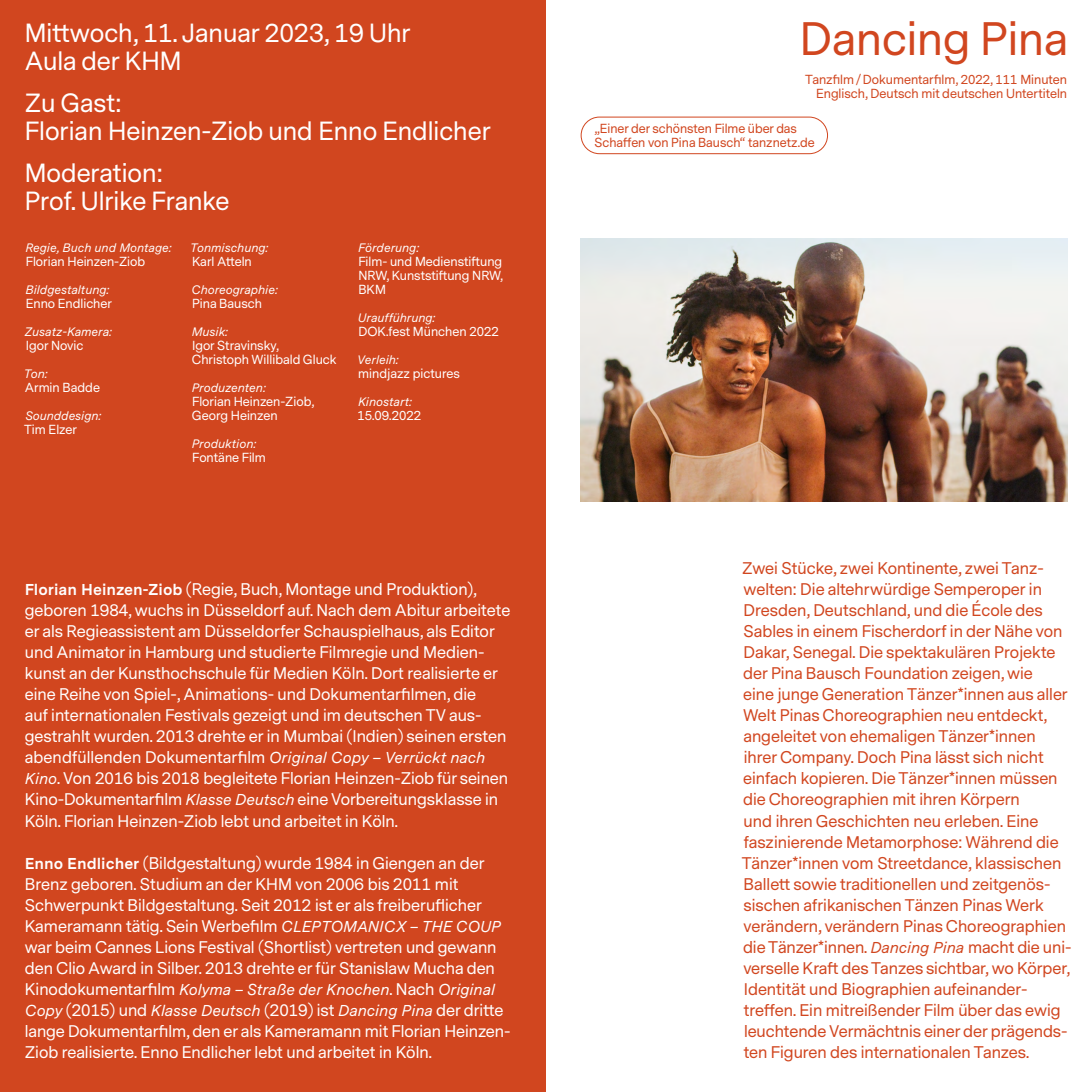
<style>
.page{position:relative;width:1092px;height:1092px;background:#fff}
.page>*{position:absolute;margin:0;border:0;box-sizing:border-box;transform-origin:0 0}
.Title_Movie_Gr{font:43.75px "Messina Sans";color:#d1461f}
.Messina_14_14{font:24.5px "Messina Sans";color:#fff}
.Messina_9_12{font:15.75px/21px "Messina Sans";color:#fff}
.Messina_9_12_GR{font:15.75px/21px "Messina Sans";color:#d1461f}
.Messina_7_8{font:12.25px/14px "Messina Sans";color:#fff}
.Messina_7_8_Italic{font:italic 12.25px "Messina Sans";color:#fff}
.Subtitles_Languages{font:12.25px "Messina Sans";color:#d1461f}
.Messina_7_8_GR{font:12.25px/14px "Messina Sans";color:#d1461f}
.s1{font-weight:700}
.s2{font-style:italic}
</style>
<div class="page">
<div style="left:0;top:0;width:546px;height:1091px;background:#d1461f"></div>
<div style="left:580px;top:117px;width:247px;height:37px;border:1px solid #d1461f;border-radius:18px"></div>
<img style="left:580px;top:238px;width:487px;height:263px">
<p class="Messina_14_14" style="left:25px;top:17px;width:387px">Mittwoch, 11. Januar 2023, 19 Uhr</p>
<p class="Messina_14_14" style="left:25px;top:45px;width:158px">Aula der KHM</p>
<p class="Messina_14_14" style="left:25px;top:87px;width:98px">Zu Gast:</p>
<p class="Messina_14_14" style="left:25px;top:115px;width:467px">Florian Heinzen-Ziob und Enno Endlicher</p>
<p class="Messina_14_14" style="left:25px;top:157px;width:139px">Moderation:</p>
<p class="Messina_14_14" style="left:25px;top:185px;width:206px">Prof. Ulrike Franke</p>
<p class="Messina_7_8_Italic" style="left:25px;top:239px;width:148px">Regie, Buch und Montage:</p>
<p class="Messina_7_8" style="left:26px;top:255px;width:121px">Florian Heinzen-Ziob</p>
<p class="Messina_7_8_Italic" style="left:25px;top:281px;width:85px">Bildgestaltung:</p>
<p class="Messina_7_8" style="left:26px;top:297px;width:88px">Enno Endlicher</p>
<p class="Messina_7_8_Italic" style="left:24px;top:323px;width:89px">Zusatz-Kamera:</p>
<p class="Messina_7_8" style="left:26px;top:339px;width:59px">Igor Novic</p>
<p class="Messina_7_8_Italic" style="left:24px;top:365px;width:25px">Ton:</p>
<p class="Messina_7_8" style="left:25px;top:381px;width:77px">Armin Badde</p>
<p class="Messina_7_8_Italic" style="left:25px;top:407px;width:78px">Sounddesign:</p>
<p class="Messina_7_8" style="left:24px;top:423px;width:54px">Tim Elzer</p>
<p class="Messina_7_8_Italic" style="left:190px;top:239px;width:80px">Tonmischung:</p>
<p class="Messina_7_8" style="left:192px;top:255px;width:61px">Karl Atteln</p>
<p class="Messina_7_8_Italic" style="left:191px;top:281px;width:88px">Choreographie:</p>
<p class="Messina_7_8" style="left:192px;top:297px;width:71px">Pina Bausch</p>
<p class="Messina_7_8_Italic" style="left:192px;top:323px;width:38px">Musik:</p>
<p class="Messina_7_8" style="left:192px;top:339px;width:146px">Igor Stravinsky,<br>Christoph Willibald Gluck</p>
<p class="Messina_7_8_Italic" style="left:192px;top:379px;width:76px">Produzenten:</p>
<p class="Messina_7_8" style="left:192px;top:395px;width:124px">Florian Heinzen-Ziob,<br>Georg Heinzen</p>
<p class="Messina_7_8_Italic" style="left:192px;top:435px;width:66px">Produktion:</p>
<p class="Messina_7_8" style="left:192px;top:451px;width:75px">Fontäne Film</p>
<p class="Messina_7_8_Italic" style="left:358px;top:239px;width:63px">Förderung:</p>
<p class="Messina_7_8" style="left:358px;top:255px;width:146px;text-align:justify">Film- und Medienstiftung NRW, Kunststiftung NRW, BKM</p>
<p class="Messina_7_8_Italic" style="left:358px;top:309px;width:79px">Uraufführung:</p>
<p class="Messina_7_8" style="left:358px;top:325px;width:142px">DOK.fest München 2022</p>
<p class="Messina_7_8_Italic" style="left:357px;top:351px;width:43px">Verleih:</p>
<p class="Messina_7_8" style="left:358px;top:367px;width:103px">mindjazz pictures</p>
<p class="Messina_7_8_Italic" style="left:358px;top:393px;width:55px">Kinostart:</p>
<p class="Messina_7_8" style="left:357px;top:409px;width:65px">15.09.2022</p>
<p class="Messina_9_12" style="left:25px;top:579px;width:487px"><span class="s1">Florian Heinzen-Ziob</span> (Regie, Buch, Montage und Produktion), geboren 1984, wuchs in Düsseldorf auf. Nach dem Abitur arbeitete er als Regieassistent am Düsseldorfer Schauspielhaus, als Editor und Animator in Hamburg und studierte Filmregie und Medien&shy;kunst an der Kunsthochschule für Medien Köln. Dort realisierte er eine Reihe von Spiel-, Animations- und Dokumentarfilmen, die<br>auf internationalen Festivals gezeigt und im deutschen TV aus&shy;gestrahlt wurden. 2013 drehte er in Mumbai (Indien) seinen ersten abendfüllenden Dokumentarfilm <span class="s2">Original Copy – Verrückt nach Kino</span>. Von 2016 bis 2018 begleitete Florian Heinzen-Ziob für seinen Kino-Dokumentarfilm <span class="s2">Klasse Deutsch</span> eine Vorbereitungsklasse in Köln. Florian Heinzen-Ziob lebt und arbeitet in Köln.</p>
<p class="Messina_9_12" style="left:25px;top:852px;width:487px"><span class="s1">Enno Endlicher</span> (Bildgestaltung) wurde 1984 in Giengen an der Brenz geboren. Studium an der KHM von 2006 bis 2011 mit Schwerpunkt Bildgestaltung. Seit 2012 ist er als freiberuflicher Kameramann tätig. Sein Werbefilm <span class="s2">CLEPTOMANICX – THE COUP </span>war beim Cannes Lions Festival (Shortlist) vertreten und gewann den Clio Award in Silber. 2013 drehte er für Stanislaw Mucha den Kinodokumentarfilm <span class="s2">Kolyma – Straße der Knochen</span>. Nach <span class="s2">Original Copy</span> (2015) und <span class="s2">Klasse Deutsch</span> (2019) ist <span class="s2">Dancing Pina</span> der dritte lange Dokumentarfilm, den er als Kameramann mit Florian Heinzen-Ziob realisierte. Enno Endlicher lebt und arbeitet in Köln.</p>
<p class="Title_Movie_Gr" style="left:799px;top:10px;width:270px">Dancing Pina</p>
<p class="Subtitles_Languages" style="left:805px;top:71px;width:263px">Tanzfilm/Dokumentarfilm, 2022, 111 Minuten</p>
<p class="Subtitles_Languages" style="left:816px;top:85px;width:252px">Englisch, Deutsch mit deutschen Untertiteln</p>
<p class="Messina_7_8_GR" style="left:594px;top:122px;width:221px">„Einer der schönsten Filme über das<br>Schaffen von Pina Bausch“ tanznetz.de</p>
<p class="Messina_9_12_GR" style="left:741px;top:558px;width:331px">Zwei Stücke, zwei Kontinente, zwei Tanz&shy;welten: Die altehrwürdige Semperoper in Dresden, Deutschland, und die École des Sables in einem Fischerdorf in der Nähe von Dakar, Senegal. Die spektakulären Projekte der Pina Bausch Foundation zeigen, wie<br>eine junge Generation Tänzer*innen aus aller Welt Pinas Choreographien neu entdeckt, angeleitet von ehemaligen Tänzer*innen ihrer Company. Doch Pina lässt sich nicht einfach kopieren. Die Tänzer*innen müssen die Choreographien mit ihren Körpern<br>und ihren Geschichten neu erleben. Eine faszinierende Metamorphose: Während die Tänzer*innen vom Streetdance, klassischen Ballett sowie traditionellen und zeitgenös&shy;sischen afrikanischen Tänzen Pinas Werk verändern, verändern Pinas Choreographien die Tänzer*innen. <span class="s2">Dancing Pina</span> macht die uni&shy;verselle Kraft des Tanzes sichtbar, wo Körper, Identität und Biographien aufeinander&shy;treffen. Ein mitreißender Film über das ewig leuchtende Vermächtnis einer der prägends&shy;ten Figuren des internationalen Tanzes.</p>
</div>
